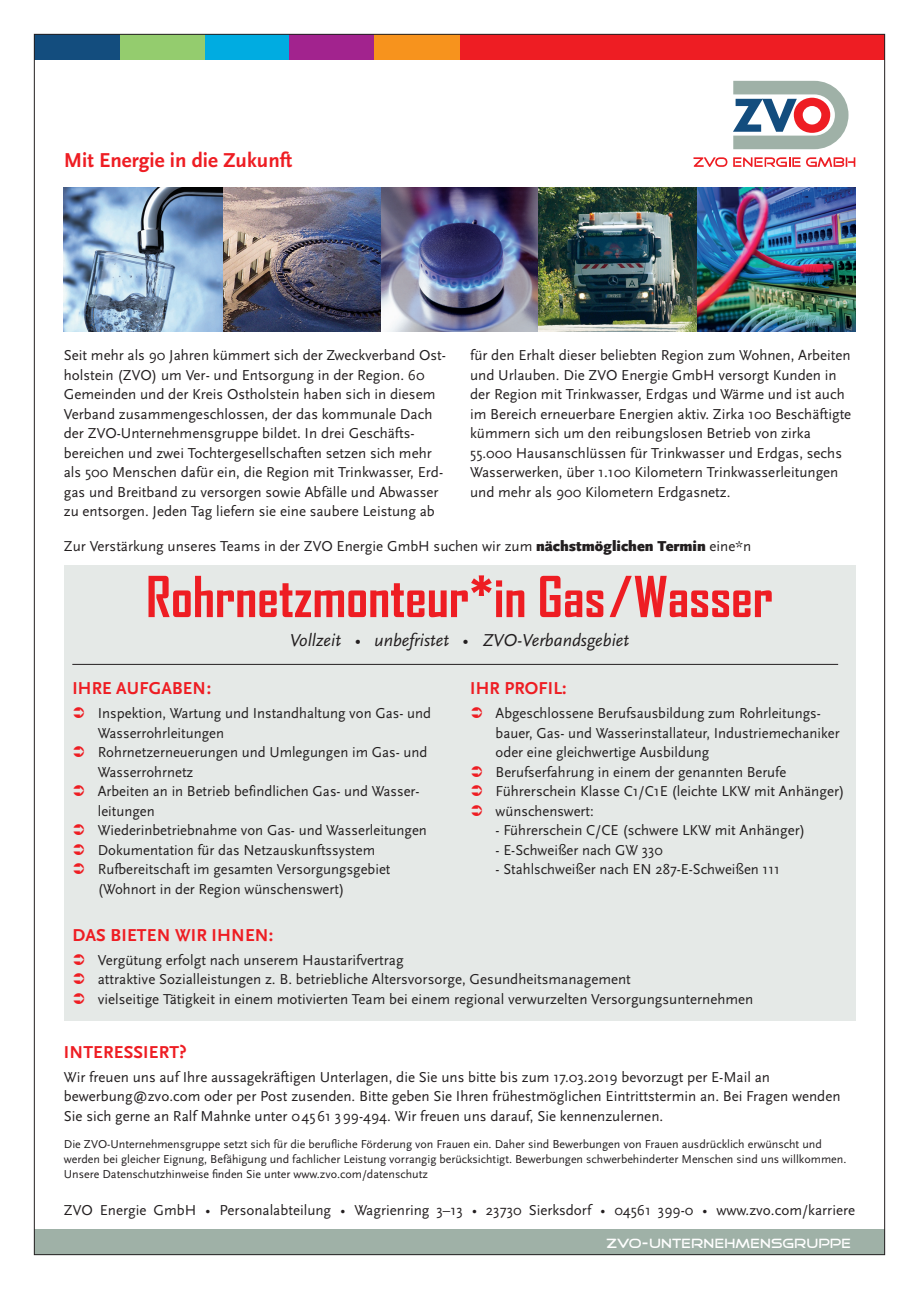
<style>
.page{position:relative;width:919px;height:1289px;background:#fff}
.page>*{position:absolute;margin:0;border:0;box-sizing:border-box;transform-origin:0 0}
.t1{font:700 54px "Agency FB";color:#ee1d23}
.t2{font:700 21px "Scala Sans Pro";color:#ee1d23}
.t3{font:700 18px "Scala Sans Pro";letter-spacing:.01em;color:#ee1d23}
.t4{font:italic 18px "Scala Sans Pro";color:#231f20}
.t5{font:15px/19.5px "Scala Sans Pro";color:#231f20}
.Claim{font:13.5px "Good Times";letter-spacing:.01em;color:#fff}
.t6{font:12px/15px "Scala Sans Pro";color:#231f20}
.s1{font-weight:900}
.s2{font-stretch:condensed}
</style>
<div class="page">
<div style="left:34px;top:1229px;width:850px;height:25px;background:#9fb1a7"></div>
<div style="left:64px;top:565px;width:791px;height:455px;background:#e5e9e7"></div>
<hr style="left:72px;top:664px;width:766px;height:1px;background:#231f20">
<img style="left:64px;top:187px;width:791px;height:145px">
<svg style="left:693px;top:157px;width:34px;height:10px"></svg>
<svg style="left:733px;top:157px;width:67px;height:10px"></svg>
<svg style="left:806px;top:157px;width:49px;height:10px"></svg>
<svg style="left:733px;top:81px;width:115px;height:68px"></svg>
<div style="left:459px;top:34px;width:425px;height:26px;background:#ee1d23"></div>
<div style="left:204px;top:34px;width:85px;height:26px;background:#00ace1"></div>
<div style="left:119px;top:34px;width:85px;height:26px;background:#94cc6e"></div>
<div style="left:34px;top:34px;width:85px;height:26px;background:#134d7e"></div>
<div style="left:289px;top:34px;width:85px;height:26px;background:#a2238e"></div>
<div style="left:374px;top:34px;width:85px;height:26px;background:#f7931d"></div>
<p class="t2" style="left:64px;top:146px;width:230px">Mit Energie in die Zukunft</p>
<p class="t5" style="left:64px;top:345px;width:383px">Seit mehr als 90 Jahren kümmert sich der Zweckverband Ost&shy;holstein (ZVO) um Ver- und Entsorgung in der Region. 60<br>Gemeinden und der Kreis Ostholstein haben sich in diesem Verband zusammengeschlossen, der das kommunale Dach der ZVO-Unternehmensgruppe bildet. In drei Geschäfts&shy;bereichen und zwei Tochtergesellschaften setzen sich mehr als 500 Menschen dafür ein, die Region mit Trinkwasser, Erd&shy;gas und Breitband zu versorgen sowie Abfälle und Abwasser zu entsorgen. Jeden Tag liefern sie eine saubere Leistung ab</p>
<p class="t5" style="left:470px;top:345px;width:382px">für den Erhalt dieser beliebten Region zum Wohnen, Arbeiten und Urlauben. Die ZVO Energie GmbH versorgt Kunden in der Region mit Trinkwasser, Erdgas und Wärme und ist auch im Bereich erneuerbare Energien aktiv. Zirka 100 Beschäftigte kümmern sich um den reibungslosen Betrieb von zirka 55.000 Hausanschlüssen für Trinkwasser und Erdgas, sechs Wasserwerken, über 1.100 Kilometern Trinkwasserleitungen und mehr als 900 Kilometern Erdgasnetz.</p>
<p class="t5" style="left:64px;top:535px;width:688px">Zur Verstärkung unseres Teams in der ZVO Energie GmbH suchen wir zum <span class="s1">nächstmöglichen Termin</span> eine*n</p>
<p class="t1" style="left:146px;top:563px;width:628px">Rohrnetzmonteur*in Gas/Wasser</p>
<p class="t4" style="left:290px;top:628px;width:341px">Vollzeit • unbefristet • ZVO-Verbandsgebiet</p>
<p class="t3" style="left:72px;top:676px;width:140px">IHRE AUFGABEN:</p>
<p class="t5" style="left:98px;top:702px;width:334px">Inspektion, Wartung und Instandhaltung von Gas- und<br>Wasserrohrleitungen</p>
<p class="t5" style="left:98px;top:741px;width:331px">Rohrnetzerneuerungen und Umlegungen im Gas- und</p>
<p class="t5" style="left:98px;top:761px;width:97px">Wasserrohrnetz</p>
<p class="t5" style="left:98px;top:780px;width:323px">Arbeiten an in Betrieb befindlichen Gas- und Wasser&shy;leitungen</p>
<p class="t5" style="left:98px;top:819px;width:330px">Wiederinbetriebnahme von Gas- und Wasserleitungen</p>
<p class="t5" style="left:98px;top:839px;width:279px">Dokumentation für das Netzauskunftssystem</p>
<p class="t5" style="left:98px;top:858px;width:294px">Rufbereitschaft im gesamten Versorgungsgebiet</p>
<p class="t5" style="left:98px;top:878px;width:248px">(Wohnort in der Region wünschenswert)</p>
<p class="t3" style="left:470px;top:676px;width:98px">IHR PROFIL:</p>
<p class="t5" style="left:495px;top:702px;width:345px">Abgeschlossene Berufsausbildung zum Rohrleitungs&shy;bauer, Gas- und Wasserinstallateur, Industriemechaniker oder eine gleichwertige Ausbildung</p>
<p class="t5" style="left:495px;top:761px;width:292px">Berufserfahrung in einem der genannten Berufe</p>
<p class="t5" style="left:495px;top:780px;width:350px">Führerschein Klasse C1/C1E (leichte LKW mit Anhänger)</p>
<p class="t5" style="left:495px;top:800px;width:100px">wünschenswert:</p>
<p class="t5" style="left:495px;top:819px;width:311px">- Führerschein C/CE (schwere LKW mit Anhänger)</p>
<p class="t5" style="left:495px;top:839px;width:169px">- E-Schweißer nach GW 330</p>
<p class="t5" style="left:495px;top:858px;width:285px">- Stahlschweißer nach EN 287-E-Schweißen 111</p>
<p class="t3" style="left:72px;top:922px;width:202px">DAS BIETEN WIR IHNEN:</p>
<p class="t5" style="left:98px;top:949px;width:307px">Vergütung erfolgt nach unserem Haustarifvertrag</p>
<p class="t5" style="left:98px;top:969px;width:534px">attraktive Sozialleistungen z. B. betriebliche Altersvorsorge, Gesundheitsmanagement</p>
<p class="t5" style="left:98px;top:988px;width:657px">vielseitige Tätigkeit in einem motivierten Team bei einem regional verwurzelten Versorgungsunternehmen</p>
<p class="t3" style="left:64px;top:1039px;width:124px">INTERESSIERT?</p>
<p class="t5" style="left:64px;top:1066px;width:778px">Wir freuen uns auf Ihre aussagekräftigen Unterlagen, die Sie uns bitte bis zum 17.03.2019 bevorzugt per E-Mail an bewerbung@zvo.com oder per Post zusenden. Bitte geben Sie Ihren frühestmöglichen Eintrittstermin an. Bei Fragen wenden<br>Sie sich gerne an Ralf Mahnke unter 04561 399-494. Wir freuen uns darauf, Sie kennenzulernen.</p>
<p class="t6" style="left:64px;top:1135px;width:784px">Die ZVO-Unternehmensgruppe setzt sich für die berufliche Förderung von Frauen ein. Daher sind Bewerbungen von Frauen ausdrücklich erwünscht und werden bei gleicher Eignung, Befähigung und fachlicher Leistung vorrangig berücksichtigt. Bewerbungen schwerbehinderter Menschen sind uns willkommen.</p>
<p class="t6" style="left:64px;top:1165px;width:365px">Unsere Datenschutzhinweise finden Sie unter www.zvo.com/datenschutz</p>
<p class="t5" style="left:64px;top:1199px;width:792px">ZVO Energie GmbH <span class="s2">∙</span> Personalabteilung <span class="s2">∙</span> Wagrienring 3–13 <span class="s2">∙</span> 23730 Sierksdorf <span class="s2">∙</span> 04561 399-0 <span class="s2">∙</span> www.zvo.com/karriere</p>
<p class="Claim" style="left:606px;top:1236px;width:246px">ZVO-UNTERNEHMENSGRUPPE</p>
</div>
